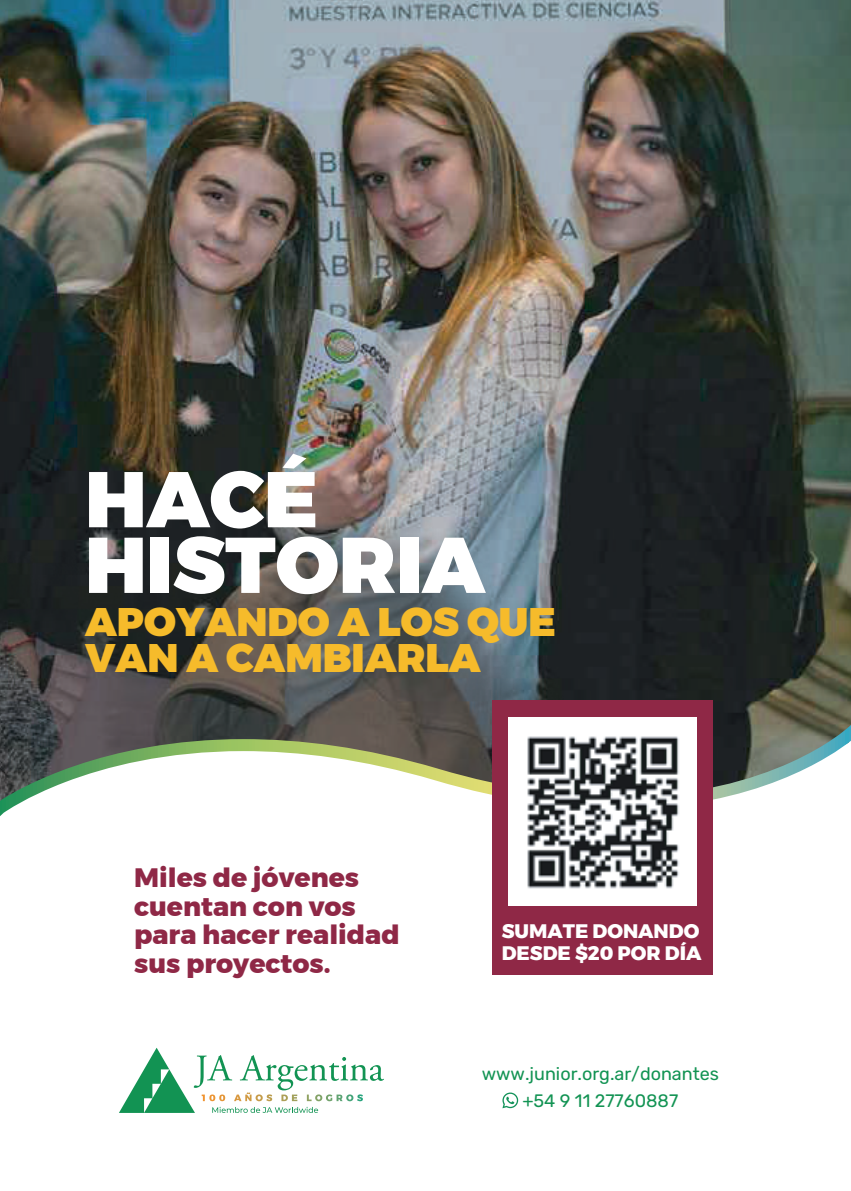
<style>
.page{position:relative;width:851px;height:1191px;background:#fff}
.page>*{position:absolute;margin:0;border:0;box-sizing:border-box;transform-origin:0 0}
.t1{font:900 78.8px/65.6px "Montserrat";color:#fff}
.t2{font:900 39.8px/36px "Montserrat";color:#f6bb2b}
.t3{font:800 26.6px/28.4px "Montserrat";color:#8f2846}
.t4{font:800 19.6px/22.2px "Montserrat";color:#fff}
.t5{font:18px "Rubik";color:#129353}
</style>
<div class="page">
<img style="left:0;top:0;width:850px;height:725px">
<img style="left:0;top:465px;width:610px;height:260px">
<svg style="left:0;top:725px;width:850px;height:91px"></svg>
<div style="left:492px;top:700px;width:220px;height:274px;background:#8f2846"></div>
<img style="left:508px;top:717px;width:188px;height:188px">
<svg style="left:502px;top:1092px;width:16px;height:16px"></svg>
<svg style="left:119px;top:1047px;width:265px;height:66px"></svg>
<h1 class="t1" style="left:85px;top:467px;width:401px">HACÉ<br>HISTORIA</h1>
<h2 class="t2" style="left:85px;top:604px;width:472px">APOYANDO A LOS QUE<br>VAN A CAMBIARLA</h2>
<p class="t3" style="left:134px;top:863px;width:267px">Miles de jóvenes cuentan con vos para hacer realidad sus proyectos.</p>
<p class="t4" style="left:501px;top:919px;width:201px">SUMATE DONANDO<br>DESDE $20 POR DÍA</p>
<p class="t5" style="left:481px;top:1064px;width:239px">www.junior.org.ar/donantes</p>
<p class="t5" style="left:522px;top:1090px;width:157px">+54 9 11 27760887</p>
</div>
